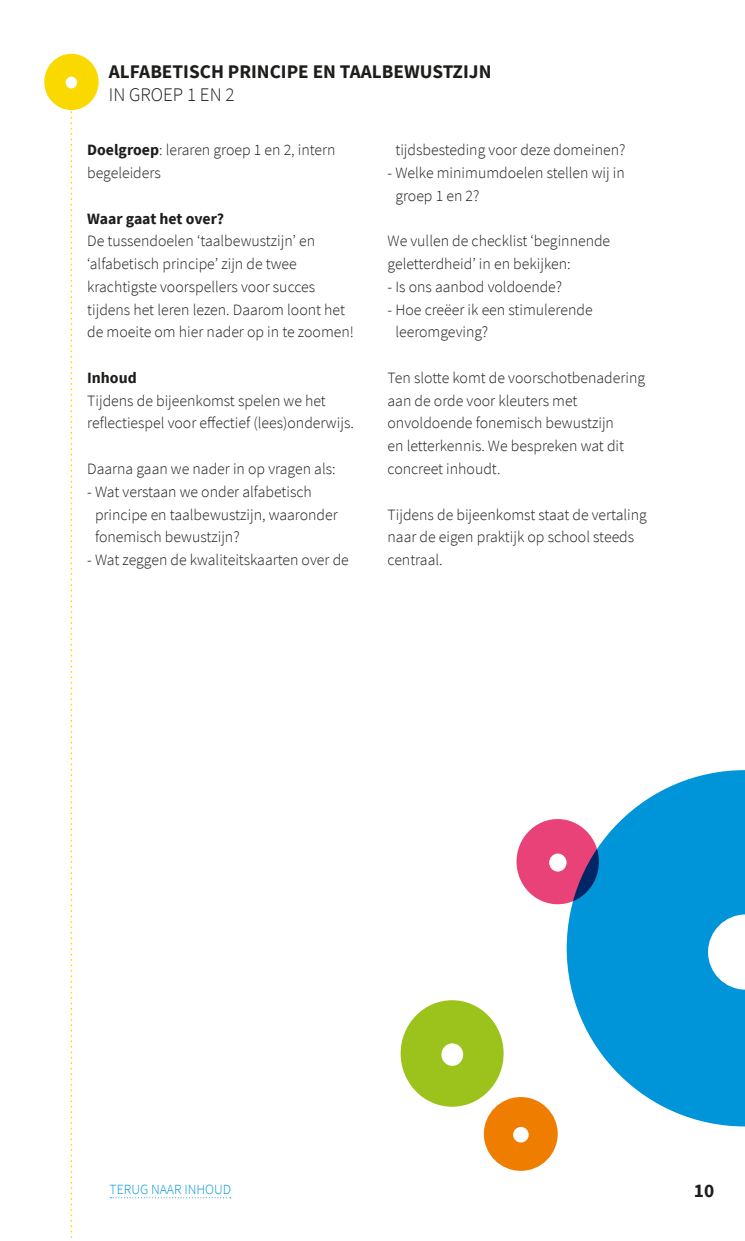
<style>
.page{position:relative;width:745px;height:1241px;background:#fff}
.page>*{position:absolute;margin:0;border:0;box-sizing:border-box;transform-origin:0 0}
.t1{font:700 19.25px/22.8px "Source Sans Pro";color:#1d1d1b}
.t2{font:300 15.75px/22.8px "Source Sans Pro";color:#1d1d1b}
.t3{font:300 14px "Source Sans Pro";color:#0095d8}
.s1{font-weight:300}
.s2{font-weight:700}
</style>
<div class="page">
<svg style="left:44px;top:54px;width:55px;height:1184px"></svg>
<svg style="left:400px;top:1000px;width:157px;height:170px"></svg>
<svg style="left:516px;top:819px;width:50px;height:85px"></svg>
<svg style="left:566px;top:770px;width:178px;height:356px;fill:#0095d8"></svg>
<svg style="left:110px;top:1197px;width:121px;height:1px"></svg>
<p class="t1" style="left:109px;top:60px;width:384px">ALFABETISCH PRINCIPE EN TAALBEWUSTZIJN<br><span class="s1">IN GROEP 1 EN 2</span></p>
<p class="t2" style="left:87px;top:139px;width:250px"><span class="s2">Doelgroep</span>: leraren groep 1 en 2, intern begeleiders</p>
<p class="t2" style="left:87px;top:207px;width:268px"><span class="s2">Waar gaat het over?<br></span>De tussendoelen ‘taalbewustzijn’ en ‘alfabetisch principe’ zijn de twee krachtigste voorspellers voor succes tijdens het leren lezen. Daarom loont het de moeite om hier nader op in te zoomen!</p>
<p class="t2" style="left:87px;top:366px;width:268px"><span class="s2">Inhoud<br></span>Tijdens de bijeenkomst spelen we het reflectiespel voor effectief (lees)onderwijs.</p>
<p class="t2" style="left:87px;top:457px;width:250px">Daarna gaan we nader in op vragen als:</p>
<p class="t2" style="left:95px;top:480px;width:244px;text-indent:-8px">- Wat verstaan we onder alfabetisch principe en taalbewustzijn, waaronder fonemisch bewustzijn?</p>
<p class="t2" style="left:87px;top:548px;width:263px">- Wat zeggen de kwaliteitskaarten over de</p>
<p class="t2" style="left:395px;top:139px;width:231px">tijdsbesteding voor deze domeinen?</p>
<p class="t2" style="left:395px;top:161px;width:231px;text-indent:-8px">- Welke minimumdoelen stellen wij in groep 1 en 2?</p>
<p class="t2" style="left:387px;top:230px;width:224px">We vullen de checklist ‘beginnende geletterdheid’ in en bekijken:</p>
<p class="t2" style="left:387px;top:275px;width:176px">- Is ons aanbod voldoende?</p>
<p class="t2" style="left:395px;top:298px;width:198px;text-indent:-8px">- Hoe creëer ik een stimulerende leeromgeving?</p>
<p class="t2" style="left:387px;top:366px;width:259px">Ten slotte komt de voorschotbenadering aan de orde voor kleuters met onvoldoende fonemisch bewustzijn<br>en letterkennis. We bespreken wat dit concreet inhoudt.</p>
<p class="t2" style="left:387px;top:503px;width:261px">Tijdens de bijeenkomst staat de vertaling naar de eigen praktijk op school steeds centraal.</p>
<p class="t3" style="left:110px;top:1180px;width:123px">TERUG NAAR INHOUD</p>
<p class="t1" style="left:693px;top:1178px;width:22px">10</p>
</div>
